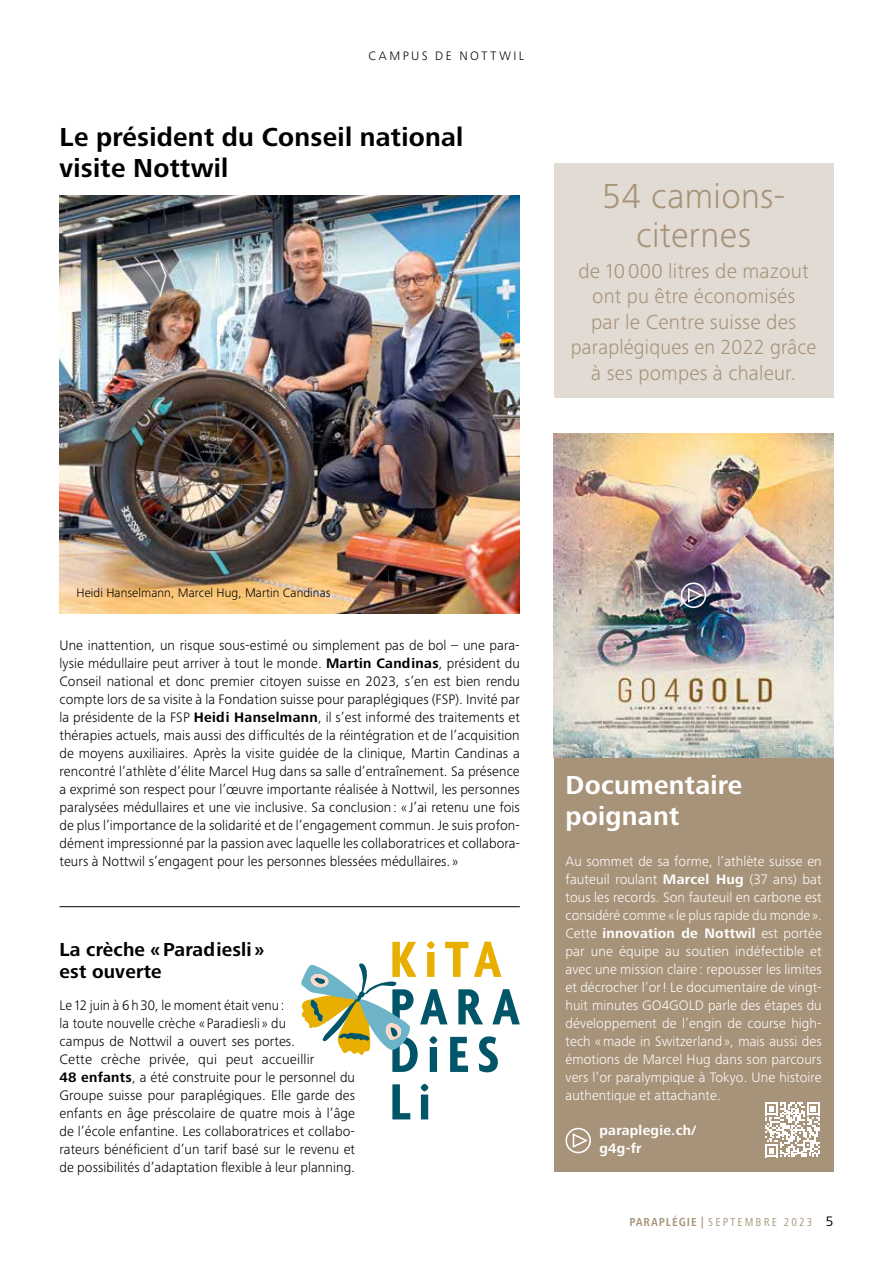
<style>
.page{position:relative;width:893px;height:1263px;background:#fff}
.page>*{position:absolute;margin:0;border:0;box-sizing:border-box;transform-origin:0 0}
.t1{font:300 36px/39px "Frutiger Next Pro";letter-spacing:.01em;color:#a79379;text-align:center}
.t2{font:700 27px/31.5px "Frutiger Next Pro";letter-spacing:.01em;color:#000}
.t3{font:700 27px/31.5px "Frutiger Next Pro";letter-spacing:.01em;color:#fff}
.t4{font:300 21px/25.5px "Frutiger Next Pro";letter-spacing:.01em;color:#a79379;text-align:center}
.t5{font:700 19.5px/22.5px "Frutiger Next Pro";letter-spacing:.01em;color:#000}
.t6{font:300 14.25px/18px "Frutiger Next Pro";letter-spacing:.005em;color:#000;text-align:justify}
.t7{font:300 14.25px/18px "Frutiger Next Pro";letter-spacing:.005em;color:#fff;text-align:justify}
.t8{font:700 14.25px/18px "Frutiger Next Pro";letter-spacing:.02em;color:#fff}
.t9{font:300 12.75px "Frutiger Next Pro";letter-spacing:.005em;color:#000}
.t10{font:300 12.75px "Frutiger Next Pro";letter-spacing:.195em;color:#000}
.t11{font:condensed 12px "Frutiger Next Pro";letter-spacing:.18em;color:#a79379}
.s1{font-weight:700}
.s2{font-stretch:normal;font-size:14.25px;color:#000}
</style>
<div class="page">
<div style="left:554px;top:758px;width:279px;height:414px;background:#a79379"></div>
<div style="left:554px;top:164px;width:279px;height:234px;background:#e2dbd3"></div>
<img style="left:554px;top:433px;width:279px;height:324px">
<img style="left:60px;top:195px;width:460px;height:419px">
<svg style="left:392px;top:1084px;width:36px;height:35px"></svg>
<svg style="left:301px;top:941px;width:219px;height:131px"></svg>
<svg style="left:565px;top:1128px;width:26px;height:25px"></svg>
<svg style="left:765px;top:1102px;width:55px;height:55px"></svg>
<svg style="left:681px;top:582px;width:25px;height:26px"></svg>
<hr style="left:60px;top:906px;width:460px;height:1px;background:#000">
<p class="t10" style="left:369px;top:48px;width:157px">CAMPUS DE NOTTWIL</p>
<h2 class="t2" style="left:60px;top:121px;width:405px">Le président du Conseil national visite Nottwil</h2>
<h1 class="t1" style="left:602px;top:176px;width:184px">54 camions&shy;citernes</h1>
<h3 class="t4" style="left:571px;top:258px;width:247px">de 10 000 litres de mazout ont pu être économisés<br>par le Centre suisse des paraplégiques en 2022 grâce à ses pompes à chaleur.</h3>
<p class="t9" style="left:77px;top:585px;width:256px">Heidi Hanselmann, Marcel Hug, Martin Candinas</p>
<p class="t6" style="left:60px;top:636px;width:462px">Une inattention, un risque sous-estimé ou simplement pas de bol – une para&shy;lysie médullaire peut arriver à tout le monde. <span class="s1">Martin Candinas</span>, président du Conseil national et donc premier citoyen suisse en 2023, s’en est bien rendu compte lors de sa visite à la Fondation suisse pour paraplégiques (FSP). Invité par la présidente de la FSP <span class="s1">Heidi Hanselmann</span>, il s’est informé des traitements et thérapies actuels, mais aussi des difficultés de la réintégration et de l’acquisition de moyens auxiliaires. Après la visite guidée de la clinique, Martin Candinas a rencontré l’athlète d’élite Marcel Hug dans sa salle d’entraînement. Sa présence a exprimé son respect pour l’œuvre importante réalisée à Nottwil, les personnes paralysées médullaires et une vie inclusive. Sa conclusion : « J’ai retenu une fois de plus l’importance de la solidarité et de l’engagement commun. Je suis profon&shy;dément impressionné par la passion avec laquelle les collaboratrices et collabora&shy;teurs à Nottwil s’engagent pour les personnes blessées médullaires. »</p>
<h3 class="t5" style="left:60px;top:938px;width:206px">La crèche «Paradiesli » est ouverte</h3>
<p class="t6" style="left:60px;top:996px;width:297px;text-align:left">Le 12 juin à 6 h 30, le moment était venu :<br>la toute nouvelle crèche « Paradiesli » du<br>campus de Nottwil a ouvert ses portes.<br>Cette crèche privée, qui peut accueillir<br><span class="s1">48 enfants</span>, a été construite pour le personnel du Groupe suisse pour paraplégiques. Elle garde des enfants en âge préscolaire de quatre mois à l’âge de l’école enfantine. Les collaboratrices et collabo&shy;rateurs bénéficient d’un tarif basé sur le revenu et de possibilités d’adaptation flexible à leur planning.</p>
<h2 class="t3" style="left:566px;top:769px;width:178px">Documentaire poignant</h2>
<p class="t7" style="left:566px;top:852px;width:258px">Au sommet de sa forme, l’athlète suisse en fauteuil roulant <span class="s1">Marcel Hug</span> (37 ans) bat tous les records. Son fauteuil en carbone est considéré comme « le plus rapide du monde ».<br>Cette <span class="s1">innovation de Nottwil</span> est portée par une équipe au soutien indéfectible et avec une mission claire : repousser les limites et décrocher l’or! Le documentaire de vingt&shy;huit minutes GO4GOLD parle des étapes du développement de l’engin de course high&shy;tech «made in Switzerland», mais aussi des émotions de Marcel Hug dans son parcours vers l’or paralympique à Tokyo. Une histoire authentique et attachante.</p>
<p class="t8" style="left:599px;top:1121px;width:98px">paraplegie.ch/ g4g-fr</p>
<p class="t11" style="left:629px;top:1215px;width:206px"><span class="s1">PARAPLÉGIE |</span> SEPTEMBRE 2023 <span class="s2">5</span></p>
</div>
